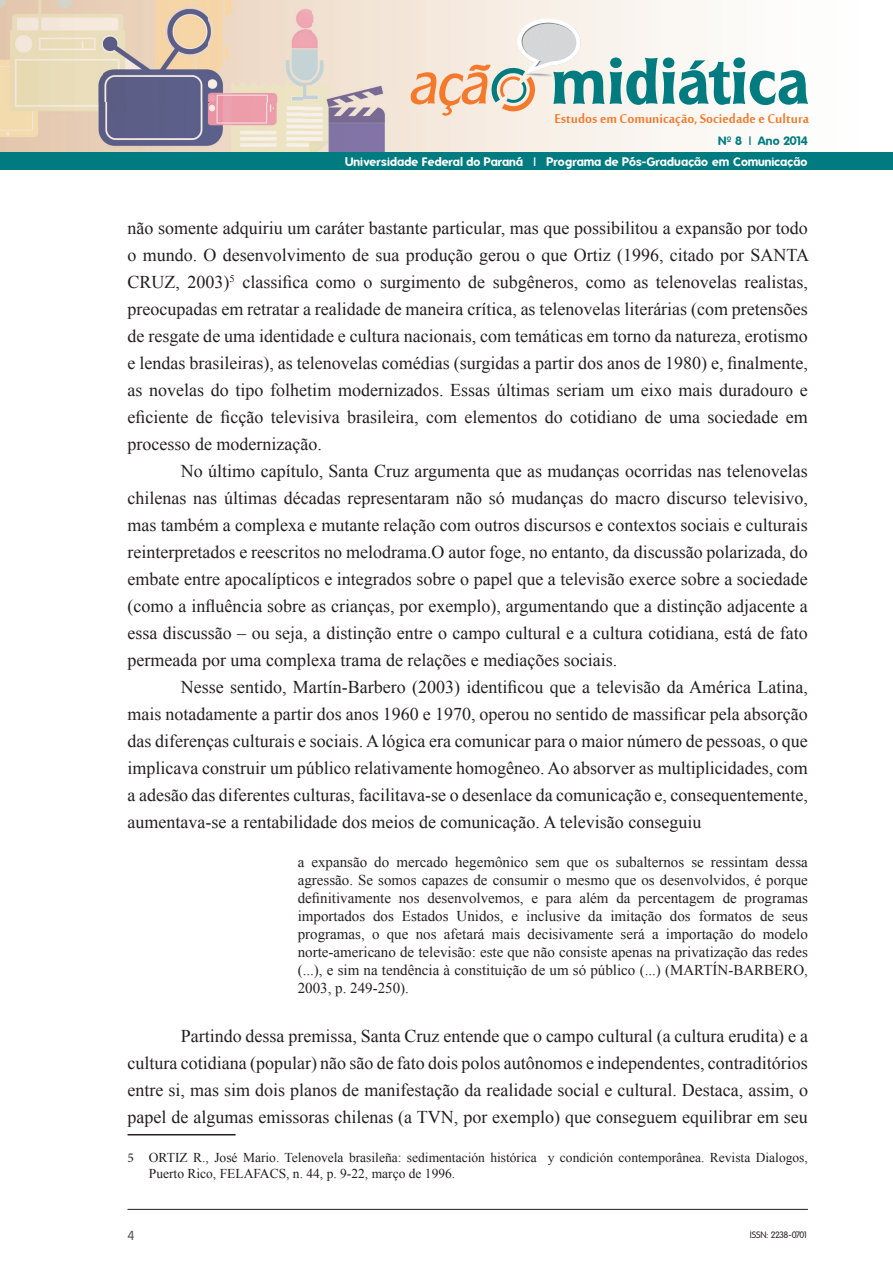
<style>
.page{position:relative;width:893px;height:1263px;background:#fff}
.page>*{position:absolute;margin:0;border:0;box-sizing:border-box;transform-origin:0 0}
.t1{font:19.5px "Mool Boran";color:#f4792a}
.t2{font:18px/27px "Times New Roman";color:#231f20;text-align:justify}
.t3{font:15px/18px "Times New Roman";color:#231f20;text-align:justify}
.t4{font:13.5px/16.2px "Times New Roman";color:#231f20}
.t5{font:12.75px "Folks";color:#4b4c4d}
.t6{font:700 12px "Folks";letter-spacing:.01em;color:#fff}
.t7{font:700 12px "Folks";color:#007b80}
.t8{font:9px "Folks";letter-spacing:-.065em;color:#231f20}
.s1{font-family:"Minion Pro"}
</style>
<div class="page">
<hr style="left:128px;top:1209px;width:680px;height:1px;background:#231f20">
<svg style="left:520px;top:0;width:373px;height:153px"></svg>
<img style="left:0;top:0;width:520px;height:153px">
<img style="left:304px;top:86px;width:107px;height:67px">
<svg style="left:410px;top:18px;width:398px;height:98px"></svg>
<div style="left:0;top:153px;width:893px;height:17px;background:#007b80"></div>
<hr style="left:128px;top:1134px;width:108px;height:1px;background:#231f20">
<p class="t1" style="left:554px;top:105px;width:256px">Estudos em Comunicação, Sociedade e Cultura</p>
<p class="t6" style="left:345px;top:155px;width:464px">Universidade Federal do Paraná | Programa de Pós-Graduação em Comunicação</p>
<p class="t7" style="left:718px;top:133px;width:91px">Nº 8 | Ano 2014</p>
<p class="t2" style="left:128px;top:214px;width:683px">não somente adquiriu um caráter bastante particular, mas que possibilitou a expansão por todo o mundo. O desenvolvimento de sua produção gerou o que Ortiz (1996, citado por SANTA CRUZ, 2003)<sup>5</sup> classifica como o surgimento de subgêneros, como as telenovelas realistas, preocupadas em retratar a realidade de maneira crítica, as telenovelas literárias (com pretensões de resgate de uma identidade e cultura nacionais, com temáticas em torno da natureza, erotismo e lendas brasileiras), as telenovelas comédias (surgidas a partir dos anos de 1980) e, finalmente, as novelas do tipo folhetim modernizados. Essas últimas seriam um eixo mais duradouro e eficiente de ficção televisiva brasileira, com elementos do cotidiano de uma sociedade em processo de modernização.</p>
<p class="t2" style="left:128px;top:457px;width:682px;text-indent:53px">No último capítulo, Santa Cruz argumenta que as mudanças ocorridas nas telenovelas chilenas nas últimas décadas representaram não só mudanças do macro discurso televisivo, mas também a complexa e mutante relação com outros discursos e contextos sociais e culturais reinterpretados e reescritos no melodrama.O autor foge, no entanto, da discussão polarizada, do embate entre apocalípticos e integrados sobre o papel que a televisão exerce sobre a sociedade (como a influência sobre as crianças, por exemplo), argumentando que a distinção adjacente a essa discussão – ou seja, a distinção entre o campo cultural e a cultura cotidiana, está de fato permeada por uma complexa trama de relações e mediações sociais.</p>
<p class="t2" style="left:128px;top:673px;width:682px;text-indent:53px">Nesse sentido, Martín-Barbero (2003) identificou que a televisão da América Latina, mais notadamente a partir dos anos 1960 e 1970, operou no sentido de massificar pela absorção das diferenças culturais e sociais. A lógica era comunicar para o maior número de pessoas, o que implicava construir um público relativamente homogêneo. Ao absorver as multiplicidades, com a adesão das diferentes culturas, facilitava-se o desenlace da comunicação e, consequentemente, aumentava-se a rentabilidade dos meios de comunicação. A televisão conseguiu</p>
<p class="t3" style="left:298px;top:853px;width:512px">a expansão do mercado hegemônico sem que os subalternos se ressintam dessa agressão. Se somos capazes de consumir o mesmo que os desenvolvidos, é porque definitivamente nos desenvolvemos, e para além da percentagem de programas importados dos Estados Unidos, e inclusive da imitação dos formatos de seus programas, o que nos afetará mais decisivamente será a importação do modelo norte-americano de televisão: este que não consiste apenas na privatização das redes (...), e sim na tendência à constituição de um só público (...) (MARTÍN-BARBERO, 2003, p. 249-250).</p>
<p class="t2" style="left:128px;top:1022px;width:682px;text-indent:53px">Partindo dessa premissa, Santa Cruz entende que o campo cultural (a cultura erudita) e a cultura cotidiana (popular) não são de fato dois polos autônomos e independentes, contraditórios entre si, mas sim dois planos de manifestação da realidade social e cultural. Destaca, assim, o papel de algumas emissoras chilenas (a TVN, por exemplo) que conseguem equilibrar em seu</p>
<p class="t4" style="left:149px;top:1149px;width:661px;text-indent:-21px"><span class="s1">5</span> ORTIZ R., José Mario. Telenovela brasileña: sedimentación histórica y condición contemporânea. Revista Dialogos,<br>Puerto Rico, FELAFACS, n. 44, p. 9-22, março de 1996.</p>
<p class="t5" style="left:128px;top:1229px;width:8px">4</p>
<p class="t8" style="left:750px;top:1230px;width:60px">ISSN: 2238-0701</p>
</div>
